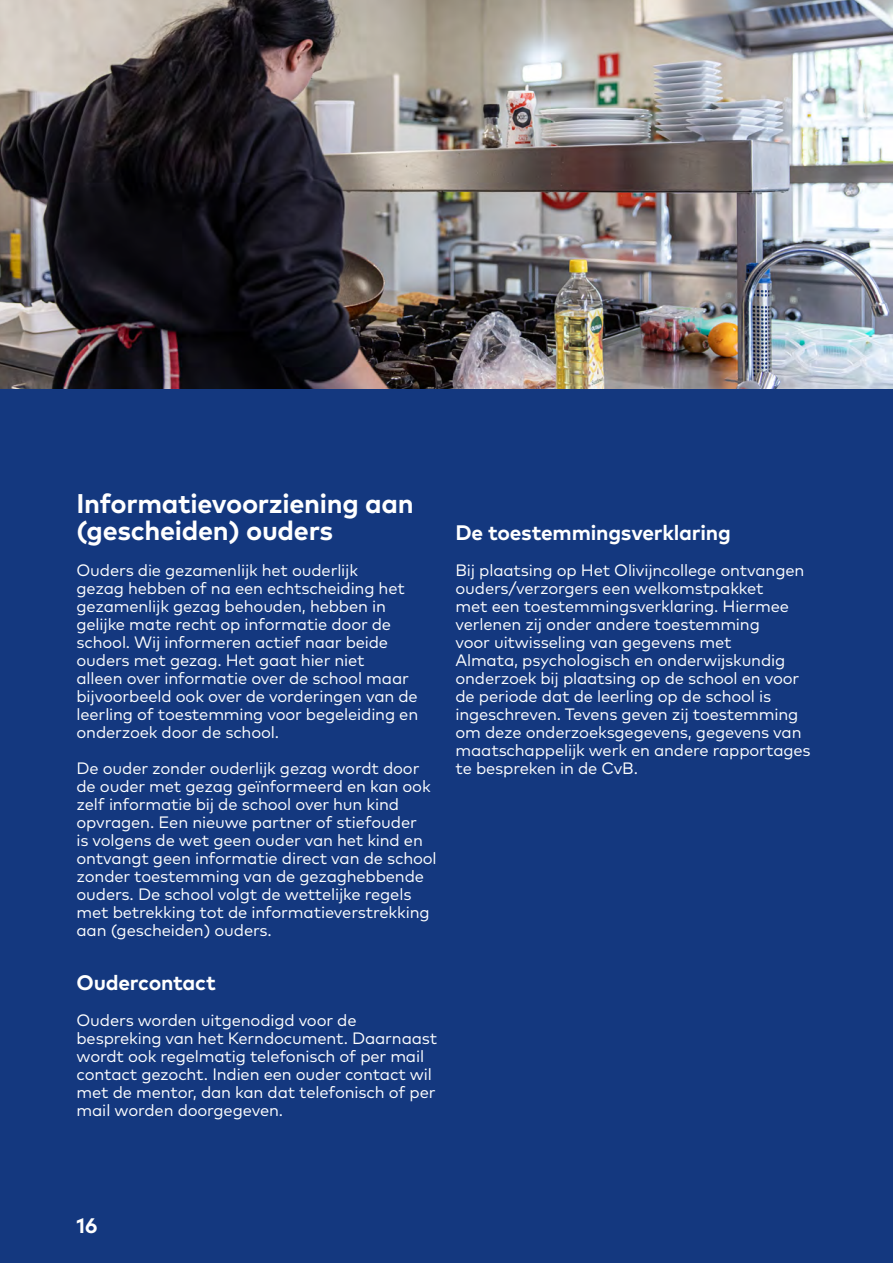
<style>
.page{position:relative;width:893px;height:1263px;background:#14387f}
.page>*{position:absolute;margin:0;border:0;box-sizing:border-box;transform-origin:0 0}
.t1{font:700 27px/27px "Mark Pro";letter-spacing:-.01em;color:#fff}
.t2{font:700 21px "Mark Pro";letter-spacing:-.01em;color:#fff}
.t3{font:16.5px/18px "Mark Pro";letter-spacing:-.01em;color:#fff}
</style>
<div class="page">
<img style="left:0;top:0;width:893px;height:389px">
<h1 class="t1" style="left:77px;top:488px;width:339px">Informatievoorziening aan (gescheiden) ouders</h1>
<p class="t3" style="left:77px;top:560px;width:343px">Ouders die gezamenlijk het ouderlijk<br>gezag hebben of na een echtscheiding het gezamenlijk gezag behouden, hebben in gelijke mate recht op informatie door de school. Wij informeren actief naar beide ouders met gezag. Het gaat hier niet<br>alleen over informatie over de school maar bijvoorbeeld ook over de vorderingen van de leerling of toestemming voor begeleiding en onderzoek door de school.</p>
<p class="t3" style="left:77px;top:758px;width:362px">De ouder zonder ouderlijk gezag wordt door de ouder met gezag geïnformeerd en kan ook zelf informatie bij de school over hun kind opvragen. Een nieuwe partner of stiefouder<br>is volgens de wet geen ouder van het kind en ontvangt geen informatie direct van de school zonder toestemming van de gezaghebbende ouders. De school volgt de wettelijke regels met betrekking tot de informatieverstrekking aan (gescheiden) ouders.</p>
<p class="t2" style="left:77px;top:967px;width:141px">Oudercontact</p>
<p class="t3" style="left:77px;top:1010px;width:362px">Ouders worden uitgenodigd voor de bespreking van het Kerndocument. Daarnaast wordt ook regelmatig telefonisch of per mail contact gezocht. Indien een ouder contact wil met de mentor, dan kan dat telefonisch of per mail worden doorgegeven.</p>
<p class="t2" style="left:455px;top:517px;width:277px">De toestemmingsverklaring</p>
<p class="t3" style="left:455px;top:560px;width:357px">Bij plaatsing op Het Olivijncollege ontvangen ouders/verzorgers een welkomstpakket<br>met een toestemmingsverklaring. Hiermee verlenen zij onder andere toestemming<br>voor uitwisseling van gegevens met<br>Almata, psychologisch en onderwijskundig onderzoek bij plaatsing op de school en voor de periode dat de leerling op de school is ingeschreven. Tevens geven zij toestemming om deze onderzoeksgegevens, gegevens van maatschappelijk werk en andere rapportages te bespreken in de CvB.</p>
<p class="t2" style="left:77px;top:1209px;width:22px">16</p>
</div>
